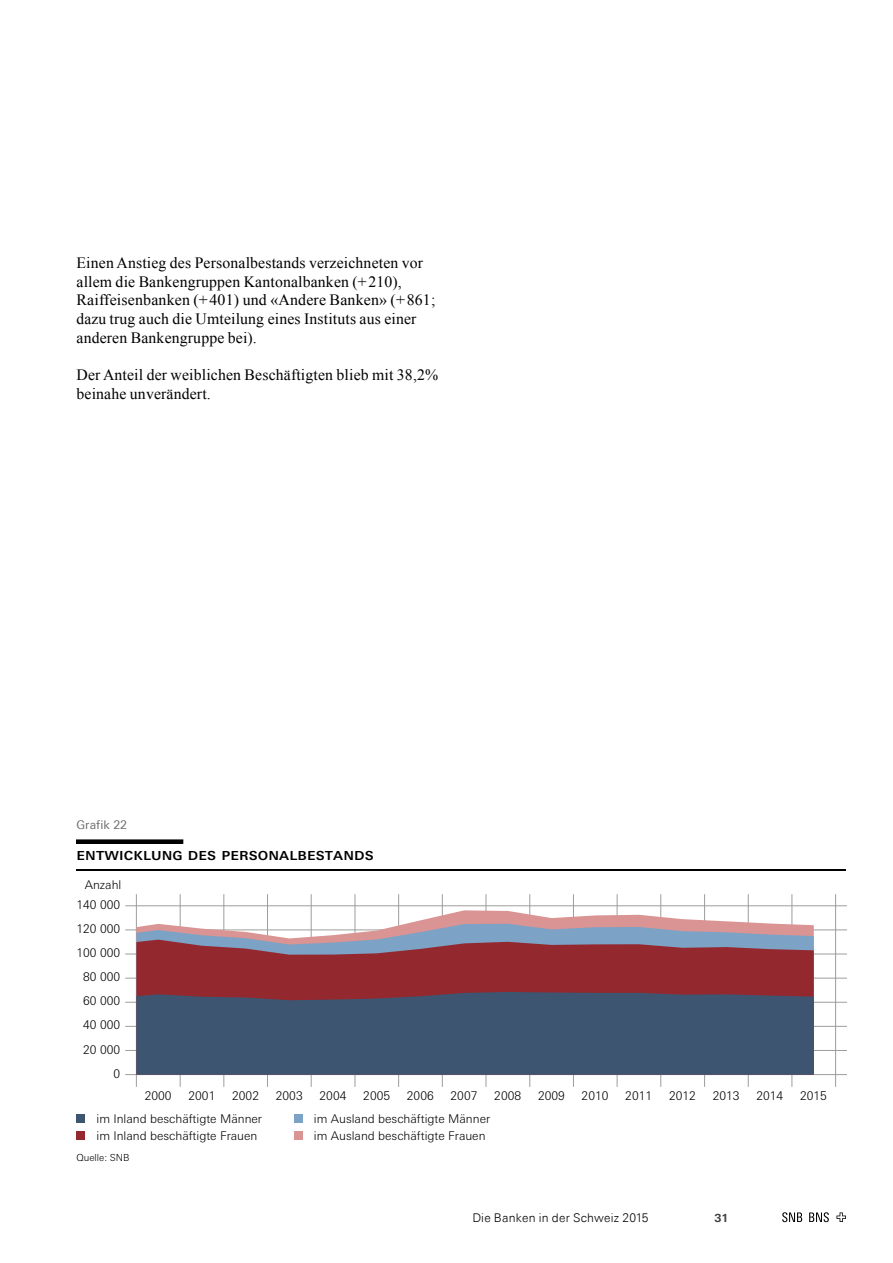
<style>
.page{position:relative;width:893px;height:1263px;background:#fff}
.page>*{position:absolute;margin:0;border:0;box-sizing:border-box;transform-origin:0 0}
.t1{font:500 16.5px "Univers Nextfor SNBSC";color:#000}
.t2{font:15.75px/18.8px "Times New Roman";letter-spacing:.01em;color:#000}
.t3{font:300 12px/16.6px "Univers Nextfor SNB";color:#000}
.t4{font:300 12px "Univers Next Pro";letter-spacing:.02em;color:#000}
.t5{font:12px "Univers Next Pro";color:#706f6f}
.t6{font:700 11.25px "Univers Next Pro";color:#3c3c3b}
.t7{font:300 9.75px "Univers Nextfor SNB";color:#000}
</style>
<div class="page">
<svg style="left:836px;top:1212px;width:10px;height:10px"></svg>
<svg style="left:782px;top:1212px;width:20px;height:10px"></svg>
<svg style="left:809px;top:1212px;width:20px;height:10px"></svg>
<hr style="left:77px;top:840px;width:106px;height:3px;background:#000">
<hr style="left:77px;top:870px;width:769px;height:1px;background:#000">
<hr style="left:136px;top:895px;width:1px;height:191px;background:#9d9d9c">
<hr style="left:180px;top:895px;width:1px;height:191px;background:#9d9d9c">
<hr style="left:224px;top:895px;width:1px;height:191px;background:#9d9d9c">
<hr style="left:267px;top:895px;width:1px;height:191px;background:#9d9d9c">
<hr style="left:311px;top:895px;width:1px;height:191px;background:#9d9d9c">
<hr style="left:355px;top:895px;width:1px;height:191px;background:#9d9d9c">
<hr style="left:398px;top:895px;width:1px;height:191px;background:#9d9d9c">
<hr style="left:442px;top:895px;width:1px;height:191px;background:#9d9d9c">
<hr style="left:486px;top:895px;width:1px;height:191px;background:#9d9d9c">
<hr style="left:529px;top:895px;width:1px;height:191px;background:#9d9d9c">
<hr style="left:573px;top:895px;width:1px;height:191px;background:#9d9d9c">
<hr style="left:617px;top:895px;width:1px;height:191px;background:#9d9d9c">
<hr style="left:660px;top:895px;width:1px;height:191px;background:#9d9d9c">
<hr style="left:704px;top:895px;width:1px;height:191px;background:#9d9d9c">
<hr style="left:748px;top:895px;width:1px;height:191px;background:#9d9d9c">
<hr style="left:792px;top:895px;width:1px;height:191px;background:#9d9d9c">
<hr style="left:835px;top:895px;width:1px;height:191px;background:#9d9d9c">
<hr style="left:126px;top:1050px;width:720px;height:1px;background:#9d9d9c">
<hr style="left:126px;top:1026px;width:720px;height:1px;background:#9d9d9c">
<hr style="left:126px;top:1002px;width:720px;height:1px;background:#9d9d9c">
<hr style="left:126px;top:978px;width:720px;height:1px;background:#9d9d9c">
<hr style="left:126px;top:954px;width:720px;height:1px;background:#9d9d9c">
<hr style="left:126px;top:930px;width:720px;height:1px;background:#9d9d9c">
<hr style="left:126px;top:905px;width:720px;height:1px;background:#9d9d9c">
<hr style="left:126px;top:1074px;width:720px;height:1px;background:#9d9d9c">
<svg style="left:136px;top:910px;width:657px;height:14px"></svg>
<svg style="left:136px;top:924px;width:678px;height:16px;background:#b2acbb"></svg>
<svg style="left:136px;top:940px;width:678px;height:52px;background:#913943"></svg>
<div style="left:136px;top:992px;width:678px;height:82px;background:#3d5570"></div>
<div style="left:77px;top:1114px;width:8px;height:9px;background:#3d5570"></div>
<div style="left:77px;top:1131px;width:8px;height:9px;background:#94282f"></div>
<div style="left:294px;top:1114px;width:8px;height:9px;background:#7ca2c5"></div>
<div style="left:294px;top:1131px;width:8px;height:9px;background:#d99493"></div>
<p class="t2" style="left:77px;top:253px;width:360px">Einen Anstieg des Personalbestands verzeichneten vor allem die Bankengruppen Kantonalbanken (+ 210), Raiffeisenbanken (+ 401) und «Andere Banken» (+ 861; dazu trug auch die Umteilung eines Instituts aus einer anderen Bankengruppe bei).</p>
<p class="t2" style="left:77px;top:365px;width:363px">Der Anteil der weiblichen Beschäftigten blieb mit 38,2% beinahe unverändert.</p>
<p class="t5" style="left:77px;top:818px;width:52px">Grafik 22</p>
<p class="t1" style="left:77px;top:845px;width:299px">entwicklung des personalbestands</p>
<p class="t3" style="left:85px;top:877px;width:38px">Anzahl</p>
<p class="t3" style="left:77px;top:896px;width:45px">140 000</p>
<p class="t3" style="left:77px;top:920px;width:45px">120 000</p>
<p class="t3" style="left:77px;top:944px;width:45px">100 000</p>
<p class="t3" style="left:83px;top:969px;width:38px">80 000</p>
<p class="t3" style="left:83px;top:993px;width:38px">60 000</p>
<p class="t3" style="left:83px;top:1017px;width:38px">40 000</p>
<p class="t3" style="left:83px;top:1041px;width:38px">20 000</p>
<p class="t3" style="left:113px;top:1065px;width:8px">0</p>
<p class="t3" style="left:145px;top:1087px;width:28px">2000</p>
<p class="t3" style="left:189px;top:1087px;width:28px">2001</p>
<p class="t3" style="left:232px;top:1087px;width:28px">2002</p>
<p class="t3" style="left:276px;top:1087px;width:28px">2003</p>
<p class="t3" style="left:320px;top:1087px;width:28px">2004</p>
<p class="t3" style="left:363px;top:1087px;width:28px">2005</p>
<p class="t3" style="left:407px;top:1087px;width:28px">2006</p>
<p class="t3" style="left:451px;top:1087px;width:28px">2007</p>
<p class="t3" style="left:494px;top:1087px;width:28px">2008</p>
<p class="t3" style="left:538px;top:1087px;width:28px">2009</p>
<p class="t3" style="left:582px;top:1087px;width:28px">2010</p>
<p class="t3" style="left:625px;top:1087px;width:28px">2011</p>
<p class="t3" style="left:669px;top:1087px;width:28px">2012</p>
<p class="t3" style="left:713px;top:1087px;width:28px">2013</p>
<p class="t3" style="left:756px;top:1087px;width:28px">2014</p>
<p class="t3" style="left:800px;top:1087px;width:28px">2015</p>
<p class="t3" style="left:97px;top:1110px;width:167px">im Inland beschäftigte Männer im Inland beschäftigte Frauen</p>
<p class="t3" style="left:314px;top:1110px;width:178px">im Ausland beschäftigte Männer im Ausland beschäftigte Frauen</p>
<p class="t7" style="left:77px;top:1152px;width:55px">Quelle: SNB</p>
<p class="t4" style="left:472px;top:1211px;width:178px">Die Banken in der Schweiz 2015</p>
<p class="t6" style="left:714px;top:1211px;width:16px">31</p>
</div>
